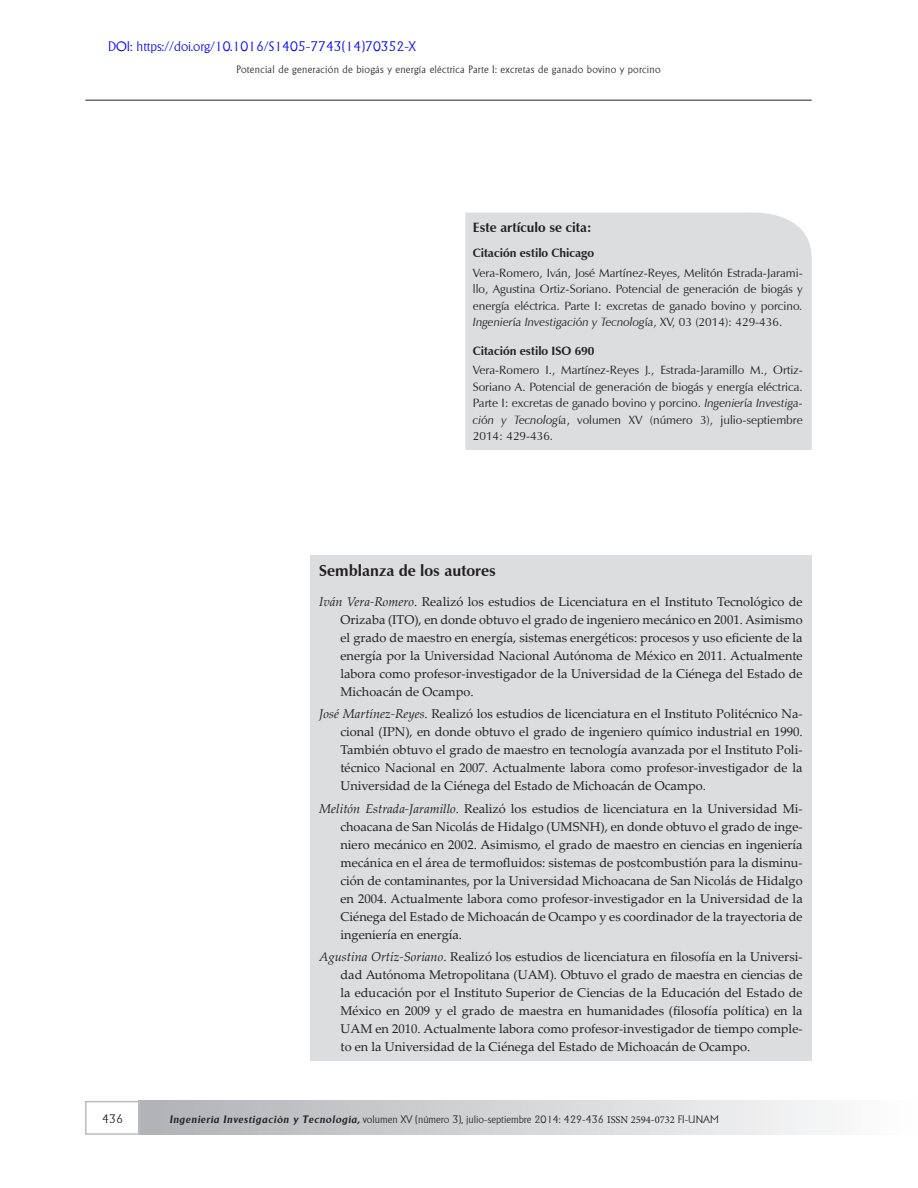
<style>
.page{position:relative;width:918px;height:1188px;background:#fff}
.page>*{position:absolute;margin:0;border:0;box-sizing:border-box;transform-origin:0 0}
.t1{font:700 15.75px "Zapf Humanist 601 BT";color:#231f20}
.t2{font:300 13.5px "Adelon";color:#00f}
.t3{font:700 13.5px "Zapf Humanist 601 BT";color:#231f20}
.t4{font:12.75px/18px "Palatino Linotype";color:#231f20;text-align:justify}
.t5{font:12px/16.5px "Zapf Humanist 601 BT";color:#231f20;text-align:justify}
.t6{font:700 12px "Zapf Humanist 601 BT";color:#231f20}
.t7{font:300 12px "Adelon";color:#231f20}
.t8{font:300 10.5px "Adelon";color:#231f20}
.t9{font:300 10.5px "Adelon";letter-spacing:.025em;color:#231f20}
.s1{font-style:italic}
.s2{font-weight:600;font-style:italic}
.s3{font-family:"Minion Pro";font-weight:400}
</style>
<div class="page">
<div style="left:138px;top:1101px;width:780px;height:34px;background:linear-gradient(to right,#b0b1b5,#fdfefe)"></div>
<hr style="left:85px;top:100px;width:727px;height:1px;background:#231f20">
<div style="left:85px;top:1101px;width:55px;height:34px;border:2px solid #bcbdc0"></div>
<div style="left:465px;top:212px;width:347px;height:238px;background:#dcdddf"></div>
<div style="left:310px;top:555px;width:502px;height:505px;background:#dcdddf"></div>
<p class="t2" style="left:108px;top:38px;width:310px">DOI: https://doi.org/10.1016/S1405-7743(14)70352-X</p>
<p class="t9" style="left:236px;top:63px;width:426px">Potencial de generación de biogás y energía eléctrica Parte I: excretas de ganado bovino y porcino</p>
<p class="t3" style="left:473px;top:219px;width:120px">Este artículo se cita:</p>
<p class="t6" style="left:473px;top:246px;width:123px">Citación estilo Chicago</p>
<p class="t5" style="left:473px;top:264px;width:332px">Vera-Romero, Iván, José Martínez-Reyes, Melitón Estrada-Jarami&shy;llo, Agustina Ortiz-Soriano. Potencial de generación de biogás y energía eléctrica. Parte I: excretas de ganado bovino y porcino<span class="s1">.<br>Ingenier</span>í<span class="s1">a Investigaci</span>ó<span class="s1">n y Tecnolog</span>í<span class="s1">a</span>, XV, 03 (2014): 429-436.</p>
<p class="t6" style="left:473px;top:343px;width:123px">Citación estilo ISO 690</p>
<p class="t5" style="left:473px;top:362px;width:332px">Vera-Romero I., Martínez-Reyes J., Estrada-Jaramillo M., Ortiz-Soriano A. Potencial de generación de biogás y energía eléctrica.<br>Parte I: excretas de ganado bovino y porcino. <span class="s1">Ingenier</span>í<span class="s1">a Investiga&shy;ci</span>ó<span class="s1">n y Tecnolog</span>í<span class="s1">a</span>, volumen XV (número 3), julio-septiembre 2014: 429-436.</p>
<p class="t1" style="left:319px;top:560px;width:178px">Semblanza de los autores</p>
<p class="t4" style="left:341px;top:592px;width:464px;text-indent:-21px"><span class="s1">Iván Vera-Romero</span>. Realizó los estudios de Licenciatura en el Instituto Tecnológico de Orizaba (ITO), en donde obtuvo el grado de ingeniero mecánico en 2001. Asimismo el grado de maestro en energía, sistemas energéticos: procesos y uso eficiente de la energía por la Universidad Nacional Autónoma de México en 2011. Actualmente labora como profesor-investigador de la Universidad de la Ciénega del Estado de Michoacán de Ocampo.</p>
<p class="t4" style="left:341px;top:704px;width:464px;text-indent:-21px"><span class="s1">José Martínez-Reyes</span>. Realizó los estudios de licenciatura en el Instituto Politécnico Na&shy;cional (IPN), en donde obtuvo el grado de ingeniero químico industrial en 1990.<br>También obtuvo el grado de maestro en tecnología avanzada por el Instituto Poli&shy;técnico Nacional en 2007. Actualmente labora como profesor-investigador de la Universidad de la Ciénega del Estado de Michoacán de Ocampo.</p>
<p class="t4" style="left:341px;top:799px;width:464px;text-indent:-21px"><span class="s1">Melitón Estrada-Jaramillo</span>. Realizó los estudios de licenciatura en la Universidad Mi&shy;choacana de San Nicolás de Hidalgo (UMSNH), en donde obtuvo el grado de inge&shy;niero mecánico en 2002. Asimismo, el grado de maestro en ciencias en ingeniería mecánica en el área de termofluidos: sistemas de postcombustión para la disminu&shy;ción de contaminantes, por la Universidad Michoacana de San Nicolás de Hidalgo en 2004. Actualmente labora como profesor-investigador en la Universidad de la Ciénega del Estado de Michoacán de Ocampo y es coordinador de la trayectoria de ingeniería en energía.</p>
<p class="t4" style="left:341px;top:947px;width:464px;text-indent:-21px"><span class="s1">Agustina Ortiz-Soriano</span>. Realizó los estudios de licenciatura en filosofía en la Universi&shy;dad Autónoma Metropolitana (UAM). Obtuvo el grado de maestra en ciencias de la educación por el Instituto Superior de Ciencias de la Educación del Estado de México en 2009 y el grado de maestra en humanidades (filosofía política) en la UAM en 2010. Actualmente labora como profesor-investigador de tiempo comple&shy;to en la Universidad de la Ciénega del Estado de Michoacán de Ocampo.</p>
<p class="t7" style="left:102px;top:1112px;width:22px">436</p>
<p class="t8" style="left:169px;top:1113px;width:551px"><span class="s2">Ingeniería Investigación y Tecnología,</span> volumen XV (número 3), julio-septiembre 2014: 429-436 <span class="s3">ISSN 2594-0732</span> FI-UNAM</p>
</div>
